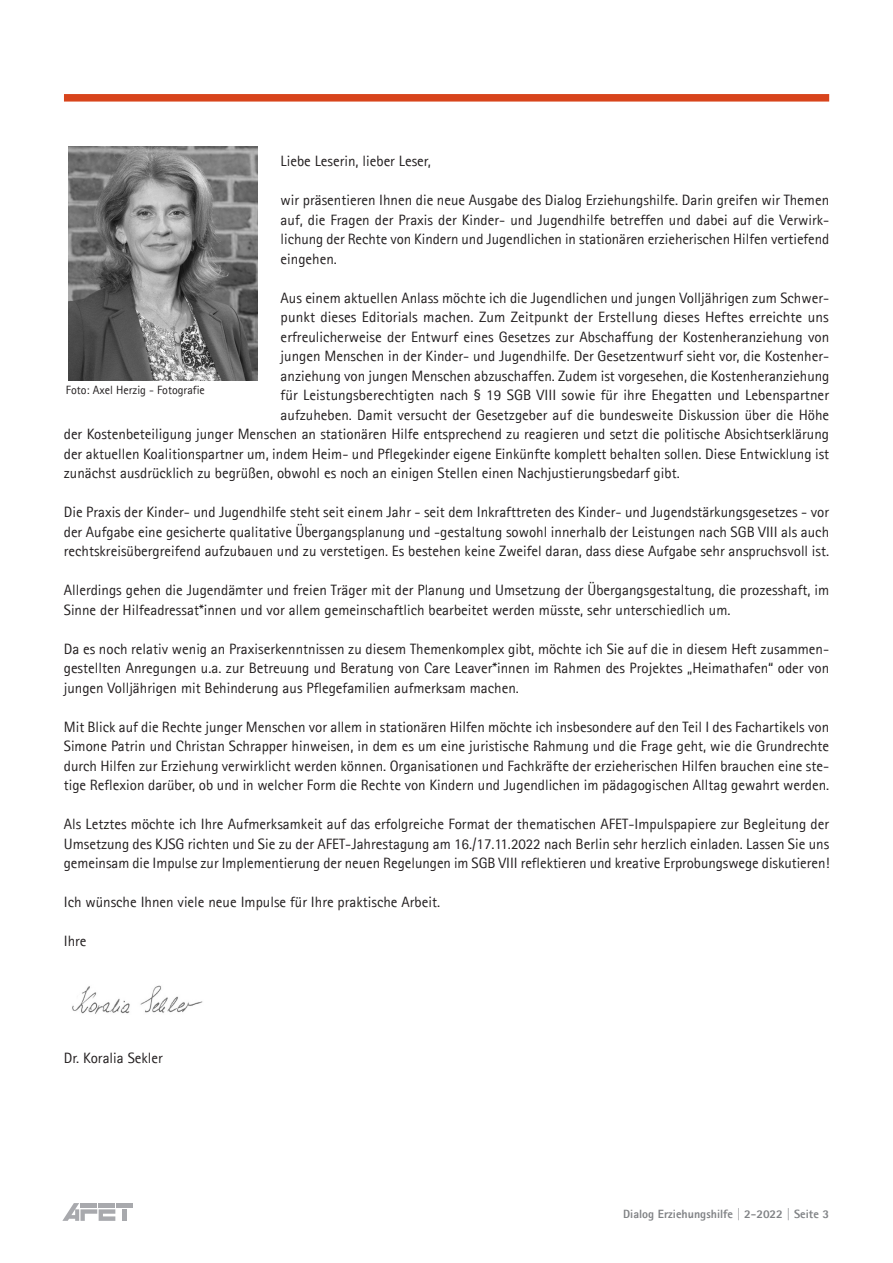
<style>
.page{position:relative;width:893px;height:1263px;background:#fff}
.page>*{position:absolute;margin:0;border:0;box-sizing:border-box;transform-origin:0 0}
.Grundtext_Absatz{font:15px/19.5px "Agfa Rotis Sans Serif";color:#231f20;text-align:justify}
.t1{font:800 12px "Agfa Rotis Sans Serif";color:#808285}
.Bildunterschrift{font:12px "Agfa Rotis Sans Serif";color:#231f20}
</style>
<div class="page">
<img style="left:72px;top:985px;width:131px;height:29px">
<img style="left:68px;top:147px;width:189px;height:234px">
<div style="left:64px;top:94px;width:765px;height:8px;background:#d8441c"></div>
<hr style="left:116px;top:1203px;width:17px;height:4px;background:#a8a9ad">
<hr style="left:123px;top:1209px;width:4px;height:12px;background:#a8a9ad">
<svg style="left:62px;top:1203px;width:53px;height:18px"></svg>
<p class="Grundtext_Absatz" style="left:281px;top:151px;width:152px">Liebe Leserin, lieber Leser,</p>
<p class="Grundtext_Absatz" style="left:281px;top:190px;width:550px">wir präsentieren Ihnen die neue Ausgabe des Dialog Erziehungshilfe. Darin greifen wir Themen auf, die Fragen der Praxis der Kinder- und Jugendhilfe betreffen und dabei auf die Verwirk&shy;lichung der Rechte von Kindern und Jugendlichen in stationären erzieherischen Hilfen vertiefend eingehen.</p>
<p class="Grundtext_Absatz" style="left:281px;top:288px;width:550px">Aus einem aktuellen Anlass möchte ich die Jugendlichen und jungen Volljährigen zum Schwer-</p>
<p class="Grundtext_Absatz" style="left:281px;top:307px;width:550px">punkt dieses Editorials machen. Zum Zeitpunkt der Erstellung dieses Heftes erreichte uns</p>
<p class="Grundtext_Absatz" style="left:281px;top:327px;width:550px">erfreulicherweise der Entwurf eines Gesetzes zur Abschaffung der Kostenheranziehung von</p>
<p class="Grundtext_Absatz" style="left:281px;top:346px;width:550px">jungen Menschen in der Kinder- und Jugendhilfe. Der Gesetzentwurf sieht vor, die Kostenher-</p>
<p class="Grundtext_Absatz" style="left:281px;top:366px;width:550px">anziehung von jungen Menschen abzuschaffen. Zudem ist vorgesehen, die Kostenheranziehung</p>
<p class="Grundtext_Absatz" style="left:281px;top:385px;width:550px">für Leistungsberechtigten nach § 19 SGB VIII sowie für ihre Ehegatten und Lebenspartner</p>
<p class="Grundtext_Absatz" style="left:281px;top:405px;width:550px">aufzuheben. Damit versucht der Gesetzgeber auf die bundesweite Diskussion über die Höhe</p>
<p class="Grundtext_Absatz" style="left:64px;top:424px;width:767px">der Kostenbeteiligung junger Menschen an stationären Hilfe entsprechend zu reagieren und setzt die politische Absichtserklärung</p>
<p class="Grundtext_Absatz" style="left:64px;top:444px;width:767px">der aktuellen Koalitionspartner um, indem Heim- und Pflegekinder eigene Einkünfte komplett behalten sollen. Diese Entwicklung ist</p>
<p class="Grundtext_Absatz" style="left:64px;top:463px;width:617px">zunächst ausdrücklich zu begrüßen, obwohl es noch an einigen Stellen einen Nachjustierungsbedarf gibt.</p>
<p class="Grundtext_Absatz" style="left:64px;top:502px;width:767px">Die Praxis der Kinder- und Jugendhilfe steht seit einem Jahr - seit dem Inkrafttreten des Kinder- und Jugendstärkungsgesetzes - vor der Aufgabe eine gesicherte qualitative Übergangsplanung und -gestaltung sowohl innerhalb der Leistungen nach SGB VIII als auch rechtskreisübergreifend aufzubauen und zu verstetigen. Es bestehen keine Zweifel daran, dass diese Aufgabe sehr anspruchsvoll ist.</p>
<p class="Grundtext_Absatz" style="left:64px;top:580px;width:767px">Allerdings gehen die Jugendämter und freien Träger mit der Planung und Umsetzung der Übergangsgestaltung, die prozesshaft, im<br>Sinne der Hilfeadressat*innen und vor allem gemeinschaftlich bearbeitet werden müsste, sehr unterschiedlich um.</p>
<p class="Grundtext_Absatz" style="left:64px;top:639px;width:767px">Da es noch relativ wenig an Praxiserkenntnissen zu diesem Themenkomplex gibt, möchte ich Sie auf die in diesem Heft zusammen&shy;gestellten Anregungen u.a. zur Betreuung und Beratung von Care Leaver*innen im Rahmen des Projektes „Heimathafen“ oder von jungen Volljährigen mit Behinderung aus Pflegefamilien aufmerksam machen.</p>
<p class="Grundtext_Absatz" style="left:64px;top:717px;width:767px">Mit Blick auf die Rechte junger Menschen vor allem in stationären Hilfen möchte ich insbesondere auf den Teil I des Fachartikels von Simone Patrin und Christan Schrapper hinweisen, in dem es um eine juristische Rahmung und die Frage geht, wie die Grundrechte durch Hilfen zur Erziehung verwirklicht werden können. Organisationen und Fachkräfte der erzieherischen Hilfen brauchen eine ste&shy;tige Reflexion darüber, ob und in welcher Form die Rechte von Kindern und Jugendlichen im pädagogischen Alltag gewahrt werden.</p>
<p class="Grundtext_Absatz" style="left:64px;top:814px;width:767px">Als Letztes möchte ich Ihre Aufmerksamkeit auf das erfolgreiche Format der thematischen AFET-Impulspapiere zur Begleitung der Umsetzung des KJSG richten und Sie zu der AFET-Jahrestagung am 16./17.11.2022 nach Berlin sehr herzlich einladen. Lassen Sie uns gemeinsam die Impulse zur Implementierung der neuen Regelungen im SGB VIII reflektieren und kreative Erprobungswege diskutieren!</p>
<p class="Grundtext_Absatz" style="left:64px;top:892px;width:378px">Ich wünsche Ihnen viele neue Impulse für Ihre praktische Arbeit.</p>
<p class="Grundtext_Absatz" style="left:64px;top:931px;width:24px">Ihre</p>
<p class="Bildunterschrift" style="left:66px;top:383px;width:141px">Foto: Axel Herzig - Fotografie</p>
<p class="Grundtext_Absatz" style="left:64px;top:1048px;width:101px">Dr. Koralia Sekler</p>
<p class="t1" style="left:623px;top:1206px;width:207px">Dialog Erziehungshilfe | 2-2022 | Seite 3</p>
</div>
